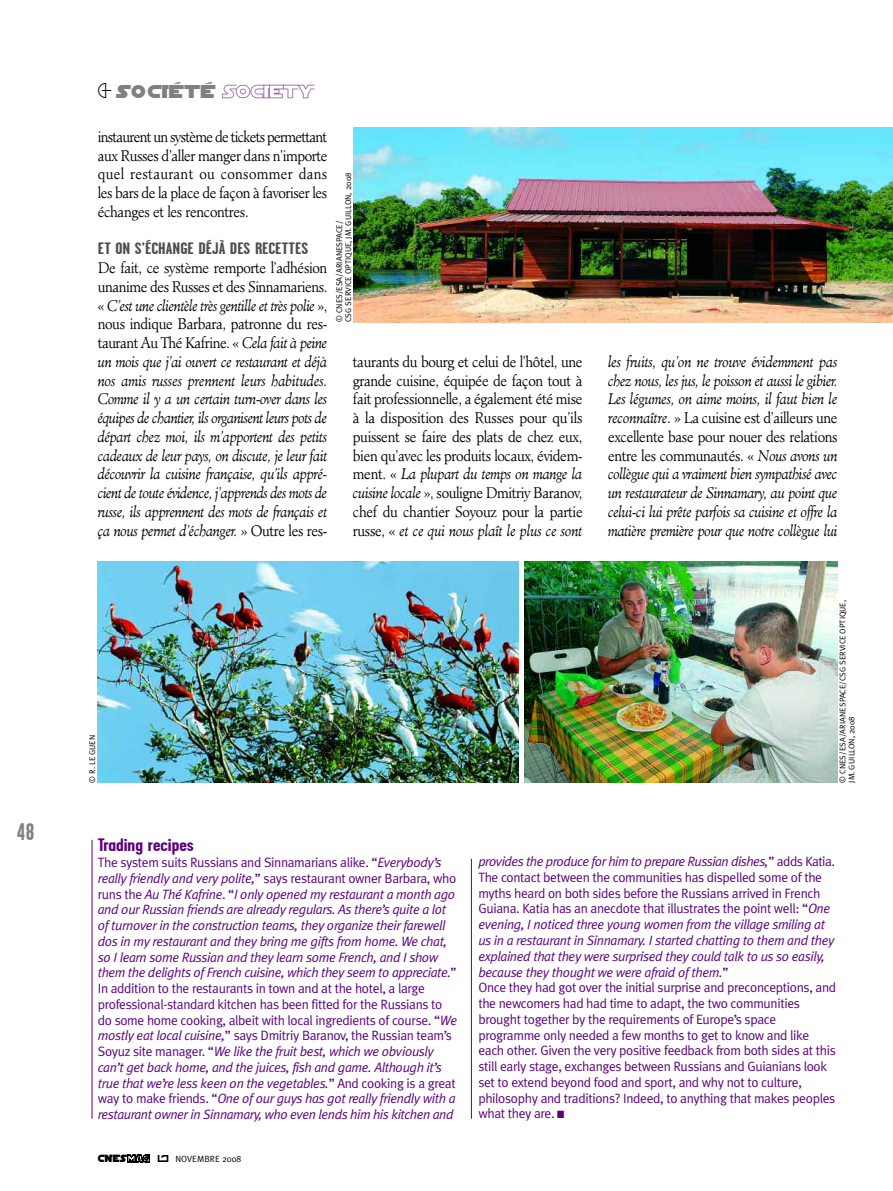
<style>
.page{position:relative;width:893px;height:1191px;background:#fff}
.page>*{position:absolute;margin:0;border:0;box-sizing:border-box;transform-origin:0 0}
.t1{font:700 24px "Garage Gothic";color:#808080}
.t2{font:19.5px "SF Distant Galaxy Alternate";letter-spacing:.075em;color:#808080}
.t3{font:700 18px "Garage Gothic";color:#5c027d;scale:1.23 1}
.t4{font:700 16.5px "Garage Gothic";color:#4d4d4d;scale:1.23 1}
.t5{font:italic 300 15px/18.8px "Minister";letter-spacing:-.03em;color:#000;text-align:justify;scale:.9 1}
.t6{font:300 15px/18.8px "Minister";letter-spacing:-.03em;color:#000;text-align:justify;scale:.9 1}
.t7{font:italic 13.5px/15.8px "Meta Plus Normal";letter-spacing:-.025em;color:#5c027d}
.t8{font:13.5px/15.8px "Meta Plus Normal";letter-spacing:-.025em;color:#5c027d}
.t9{font:9px "Meta Plus Normal";color:#000}
.t10{font:8.25px/9px "Meta Plus Normal";color:#000}
.s1{font-family:"SF Distant Galaxy Alt Outline";color:#5c027d}
.s2{font-style:normal}
.s3{font-style:italic}
.s4{font-family:"SF Distant Galaxy Alternate";font-size:10.95px}
.s5{font-family:"SF Distant Galaxy Outline";font-size:10.8px}
</style>
<div class="page">
<hr style="left:92px;top:839px;width:1px;height:279px;background:#5c027d">
<hr style="left:471px;top:859px;width:1px;height:259px;background:#5c027d">
<img style="left:524px;top:561px;width:314px;height:221px">
<img style="left:98px;top:561px;width:421px;height:221px">
<img style="left:353px;top:128px;width:540px;height:194px">
<h1 class="t1" style="left:17px;top:818px;width:19px">48</h1>
<h2 class="t2" style="left:116px;top:79px;width:199px">SOCIÉTÉ <span class="s1">SOCIETY</span></h2>
<p class="t6" style="left:98px;top:128px;width:257px">instaurent un système de tickets permettant aux Russes d’aller manger dans n’importe quel restaurant ou consommer dans les bars de la place de façon à favoriser les échanges et les rencontres.</p>
<p class="t4" style="left:98px;top:239px;width:173px">ET ON S’ÉCHANGE DÉJÀ DES RECETTES</p>
<p class="t5" style="left:98px;top:259px;width:257px"><span class="s2">De fait, ce système remporte l’adhésion unanime des Russes et des Sinnamariens. «</span> C’est une clientèle très gentille et très polie <span class="s2">», nous indique Barbara, patronne du res&shy;taurant Au Thé Kafrine. «</span> Cela fait à peine un mois que j’ai ouvert ce restaurant et déjà nos amis russes prennent leurs habitudes.<br>Comme il y a un certain turn-over dans les équipes de chantier, ils organisent leurs pots de départ chez moi, ils m’apportent des petits cadeaux de leur pays, on discute, je leur fait découvrir la cuisine française, qu’ils appré&shy;cient de toute évidence, j’apprends des mots de russe, ils apprennent des mots de français et ça nous permet d’échanger. <span class="s2">» Outre les res-</span></p>
<p class="t10" style="left:335px;top:322px;width:151px;rotate:-90deg">© CNES/ESA/ARIANESPACE/<br>CSG SERVICE OPTIQUE, JM. GUILLON, 2008</p>
<p class="t6" style="left:353px;top:353px;width:257px">taurants du bourg et celui de l’hôtel, une grande cuisine, équipée de façon tout à fait professionnelle, a également été mise à la disposition des Russes pour qu’ils puissent se faire des plats de chez eux, bien qu’avec les produits locaux, évidem&shy;ment. « <span class="s3">La plupart du temps on mange la cuisine locale</span> », souligne Dmitriy Baranov, chef du chantier Soyouz pour la partie russe, « <span class="s3">et ce qui nous plaît le plus ce sont</span></p>
<p class="t5" style="left:608px;top:353px;width:257px">les fruits, qu’on ne trouve évidemment pas chez nous, les jus, le poisson et aussi le gibier.<br>Les légumes, on aime moins, il faut bien le reconnaître<span class="s2">. » La cuisine est d’ailleurs une excellente base pour nouer des relations entre les communautés. «</span> Nous avons un collègue qui a vraiment bien sympathisé avec un restaurateur de Sinnamary, au point que celui-ci lui prête parfois sa cuisine et offre la matière première pour que notre collègue lui</p>
<p class="t10" style="left:88px;top:782px;width:49px;rotate:-90deg">© R. LE GUEN</p>
<p class="t10" style="left:838px;top:782px;width:184px;rotate:-90deg">© CNES/ESA/ARIANESPACE/CSG SERVICE OPTIQUE,<br>MJ . GUILLON, 2008</p>
<h3 class="t3" style="left:98px;top:834px;width:80px">Trading recipes</h3>
<p class="t7" style="left:98px;top:854px;width:361px"><span class="s2">The system suits Russians and Sinnamarians alike. “</span>Everybody’s really friendly and very polite,<span class="s2">” says restaurant owner Barbara, who runs the</span> Au Thé Kafrine<span class="s2">. “</span>I only opened my restaurant a month ago and our Russian friends are already regulars. As there’s quite a lot of turnover in the construction teams, they organize their farewell dos in my restaurant and they bring me gifts from home. We chat, so I learn some Russian and they learn some French, and I show them the delights of French cuisine, which they seem to appreciate.<span class="s2">” In addition to the restaurants in town and at the hotel, a large professional-standard kitchen has been fitted for the Russians to do some home cooking, albeit with local ingredients of course. “</span>We mostly eat local cuisine,<span class="s2">” says Dmitriy Baranov, the Russian team’s Soyuz site manager. “</span>We like the fruit best, which we obviously can’t get back home, and the juices, fish and game. Although it’s true that we’re less keen on the vegetables.<span class="s2">” And cooking is a great way to make friends. “</span>One of our guys has got really friendly with a restaurant owner in Sinnamary, who even lends him his kitchen and</p>
<p class="t8" style="left:478px;top:853px;width:359px"><span class="s3">provides the produce for him to prepare Russian dishes,</span>” adds Katia.<br>The contact between the communities has dispelled some of the myths heard on both sides before the Russians arrived in French Guiana. Katia has an anecdote that illustrates the point well: “<span class="s3">One evening, I noticed three young women from the village smiling at us in a restaurant in Sinnamary. I started chatting to them and they explained that they were surprised they could talk to us so easily, because they thought we were afraid of them.</span>”<br>Once they had got over the initial surprise and preconceptions, and the newcomers had had time to adapt, the two communities brought together by the requirements of Europe’s space programme only needed a few months to get to know and like each other. Given the very positive feedback from both sides at this still early stage, exchanges between Russians and Guianians look set to extend beyond food and sport, and why not to culture, philosophy and traditions? Indeed, to anything that makes peoples what they are. ■</p>
<p class="t9" style="left:98px;top:1154px;width:145px"><span class="s4">CNES</span><span class="s5">mag</span> ◆ NOVEMBRE 2008</p>
</div>
